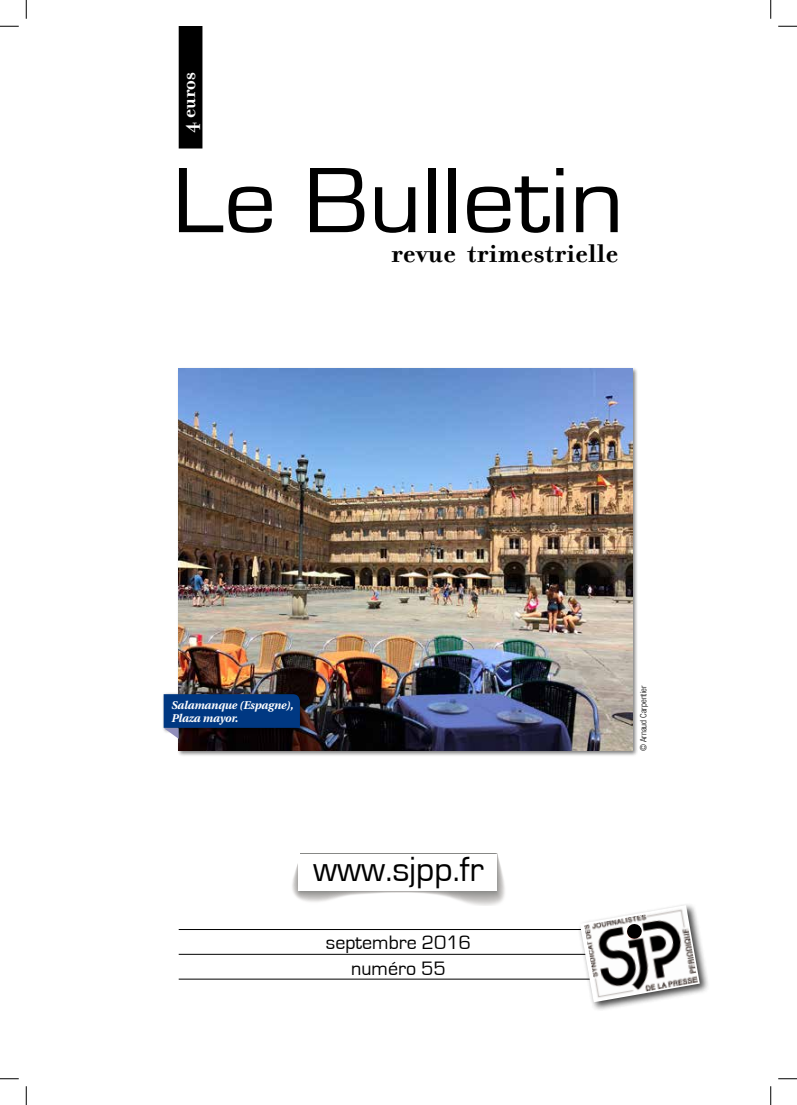
<style>
.page{position:relative;width:797px;height:1105px;background:#fff}
.page>*{position:absolute;margin:0;border:0;box-sizing:border-box;transform-origin:0 0}
.t1{font:96.25px "Eurostile";color:#000;scale:1.1 1}
.t2{font:36px "Eurostile";color:#000}
.t3{font:700 27.5px "Filosofia";letter-spacing:.02em;color:#000}
.t4{font:20px/26.2px "Eurostile";color:#000;text-align:center}
.t5{font:700 20px "Filosofia";color:#fff}
.t6{font:italic 700 11.25px/12.5px "Utopia";letter-spacing:-.005em;color:#fff}
.t7{font:300 condensed 8.75px "Helvetica Neue LT Std";color:#000}
</style>
<div class="page">
<svg style="left:292px;top:854px;width:213px;height:51px"></svg>
<div style="left:298px;top:854px;width:199px;height:37px;background:#fff"></div>
<div style="left:176px;top:366px;width:462px;height:390px;background:#000;opacity:.5"></div>
<img style="left:179px;top:368px;width:453px;height:383px">
<div style="left:179px;top:26px;width:23px;height:122px;background:#000"></div>
<hr style="left:179px;top:954px;width:474px;height:1px;background:#000">
<hr style="left:179px;top:979px;width:474px;height:1px;background:#000">
<hr style="left:179px;top:929px;width:474px;height:1px;background:#000">
<div style="left:161px;top:692px;width:144px;height:41px;background:#000;opacity:.5"></div>
<svg style="left:164px;top:694px;width:136px;height:45px;background:#083068"></svg>
<div style="left:577px;top:902px;width:132px;height:110px;background:#000;opacity:.75"></div>
<svg style="left:580px;top:905px;width:119px;height:97px"></svg>
<svg style="left:0;top:25px;width:19px;height:2px"></svg>
<svg style="left:778px;top:25px;width:19px;height:2px"></svg>
<svg style="left:0;top:1078px;width:19px;height:1px"></svg>
<svg style="left:778px;top:1078px;width:19px;height:1px"></svg>
<svg style="left:25px;top:0;width:2px;height:19px"></svg>
<svg style="left:25px;top:1086px;width:2px;height:19px"></svg>
<svg style="left:770px;top:0;width:1px;height:19px"></svg>
<svg style="left:770px;top:1086px;width:1px;height:19px"></svg>
<h3 class="t5" style="left:177px;top:133px;width:62px;rotate:-90deg">4 euros</h3>
<h1 class="t1" style="left:172px;top:149px;width:412px">Le Bulletin</h1>
<h3 class="t3" style="left:391px;top:237px;width:229px">revue trimestrielle</h3>
<p class="t6" style="left:171px;top:699px;width:124px">Salamanque (Espagne),<br>Plaza mayor.</p>
<h2 class="t2" style="left:313px;top:850px;width:172px">www.sjpp.fr</h2>
<h3 class="t4" style="left:326px;top:929px;width:147px">septembre 2016 numéro 55</h3>
<p class="t7" style="left:638px;top:751px;width:67px;rotate:-90deg">© Arnaud Carpentier</p>
</div>
